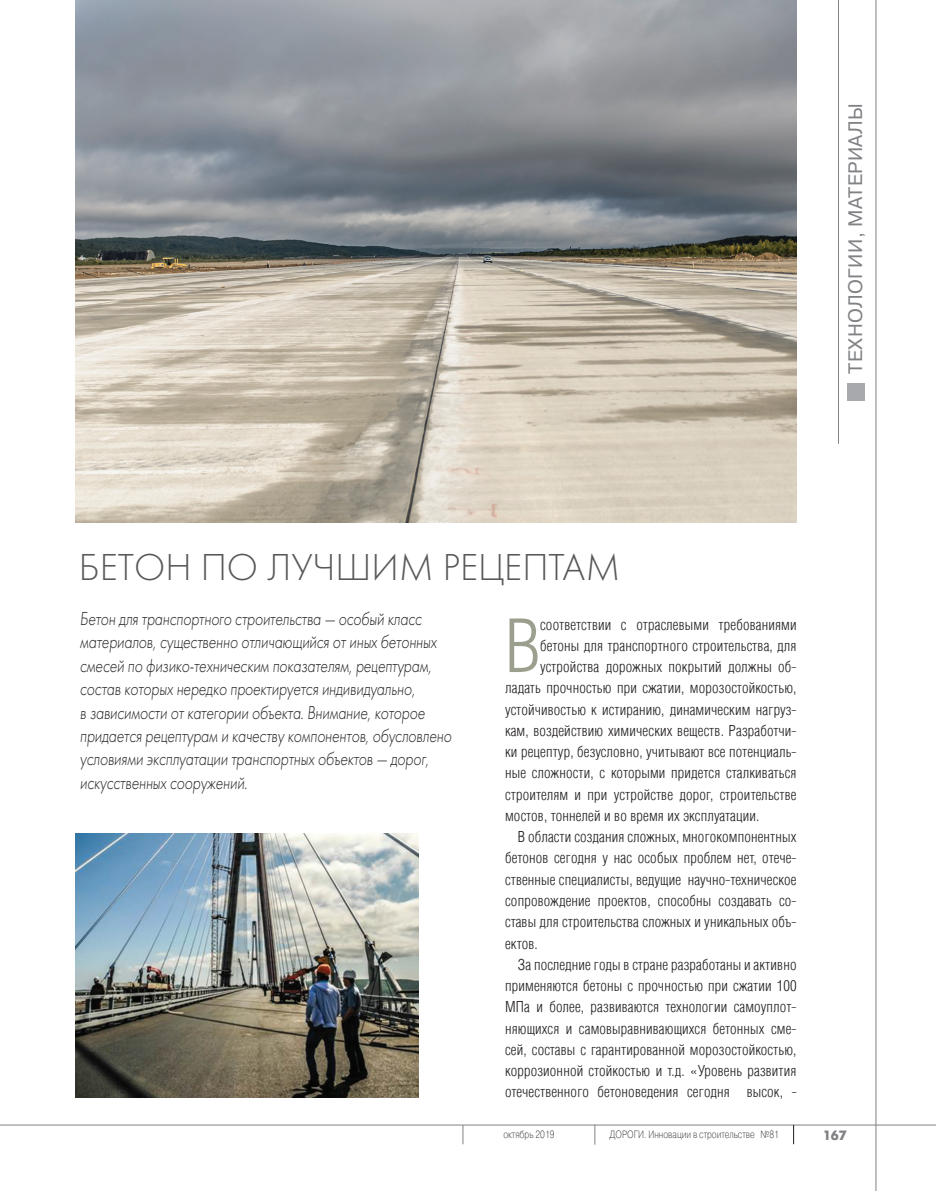
<style>
.page{position:relative;width:936px;height:1191px;background:#fff}
.page>*{position:absolute;margin:0;border:0;box-sizing:border-box;transform-origin:0 0}
.Основной_текст{font:71.4px "AG Letterica Cond L";color:#9b9f8e}
.Заголовок{font:39px "Futura Light C";color:#57585a}
.Подзаголовок{font:italic 19.5px/23.4px "Futura Light C";letter-spacing:-.01em;color:#231f20;scale:.8 1}
.t1{font:19.5px "Pragmatica C";letter-spacing:.02em;color:#808285}
.Основной_текст-2{font:14.7px/21.3px "AG Letterica Cond L";letter-spacing:.01em;color:#231f20;text-align:justify}
.t2{font:700 13.5px "Futuris C";color:#808285}
.t3{font:10.5px "Pragmatica Light C";color:#231f20;scale:.8 1}
</style>
<div class="page">
<svg style="left:462px;top:1125px;width:1px;height:19px"></svg>
<hr style="left:0;top:1124px;width:935px;height:1px;background:#808285">
<svg style="left:793px;top:1124px;width:1px;height:20px"></svg>
<svg style="left:594px;top:1124px;width:1px;height:20px"></svg>
<hr style="left:875px;top:0;width:1px;height:1191px;background:#808285">
<hr style="left:838px;top:0;width:1px;height:444px;background:#808285">
<div style="left:847px;top:383px;width:17px;height:17px;background:#a8a9ad"></div>
<img style="left:76px;top:0;width:720px;height:522px">
<img style="left:76px;top:833px;width:343px;height:264px">
<h3 class="t1" style="left:844px;top:373px;width:272px;rotate:-90deg">ТЕХНОЛОГИИ, МАТЕРИАЛЫ</h3>
<p class="Заголовок" style="left:79px;top:547px;width:543px">БЕТОН ПО ЛУЧШИМ РЕЦЕПТАМ</p>
<p class="Подзаголовок" style="left:80px;top:607px;width:466px">Бетон для транспортного строительства — особый класс материалов, существенно отличающийся от иных бетонных смесей по физико-техническим показателям, рецептурам, состав которых нередко проектируется индивидуально,<br>в зависимости от категории объекта. Внимание, которое придается рецептурам и качеству компонентов, обусловлено условиями эксплуатации транспортных объектов — дорог, искусственных сооружений.</p>
<p class="Основной_текст" style="left:505px;top:604px;width:37px">В</p>
<p class="Основной_текст-2" style="left:540px;top:613px;width:258px">соответствии с отраслевыми требованиями</p>
<p class="Основной_текст-2" style="left:540px;top:634px;width:258px">бетоны для транспортного строительства, для</p>
<p class="Основной_текст-2" style="left:540px;top:656px;width:258px">устройства дорожных покрытий должны об-</p>
<p class="Основной_текст-2" style="left:505px;top:677px;width:293px">ладать прочностью при сжатии, морозостойкостью,</p>
<p class="Основной_текст-2" style="left:505px;top:698px;width:293px">устойчивостью к истиранию, динамическим нагруз-</p>
<p class="Основной_текст-2" style="left:505px;top:719px;width:293px">кам, воздействию химических веществ. Разработчи-</p>
<p class="Основной_текст-2" style="left:505px;top:741px;width:293px">ки рецептур, безусловно, учитывают все потенциаль-</p>
<p class="Основной_текст-2" style="left:505px;top:762px;width:293px">ные сложности, с которыми придется сталкиваться</p>
<p class="Основной_текст-2" style="left:505px;top:783px;width:293px">строителям и при устройстве дорог, строительстве</p>
<p class="Основной_текст-2" style="left:505px;top:804px;width:256px">мостов, тоннелей и во время их эксплуатации.</p>
<p class="Основной_текст-2" style="left:505px;top:826px;width:293px;text-indent:13px">В области создания сложных, многокомпонентных бетонов сегодня у нас особых проблем нет, отече&shy;ственные специалисты, ведущие научно-техническое сопровождение проектов, способны создавать со&shy;ставы для строительства сложных и уникальных объ&shy;ектов.</p>
<p class="Основной_текст-2" style="left:505px;top:953px;width:293px;text-indent:13px">За последние годы в стране разработаны и активно применяются бетоны с прочностью при сжатии 100<br>МПа и более, развиваются технологии самоуплот&shy;няющихся и самовыравнивающихся бетонных сме&shy;сей, составы с гарантированной морозостойкостью, коррозионной стойкостью и т.д. «Уровень развития отечественного бетоноведения сегодня высок, -</p>
<p class="t3" style="left:503px;top:1128px;width:65px">октябрь 2019</p>
<p class="t3" style="left:609px;top:1128px;width:213px">ДОРОГИ. Инновации в строительстве №81</p>
<p class="t2" style="left:822px;top:1127px;width:26px">167</p>
</div>
